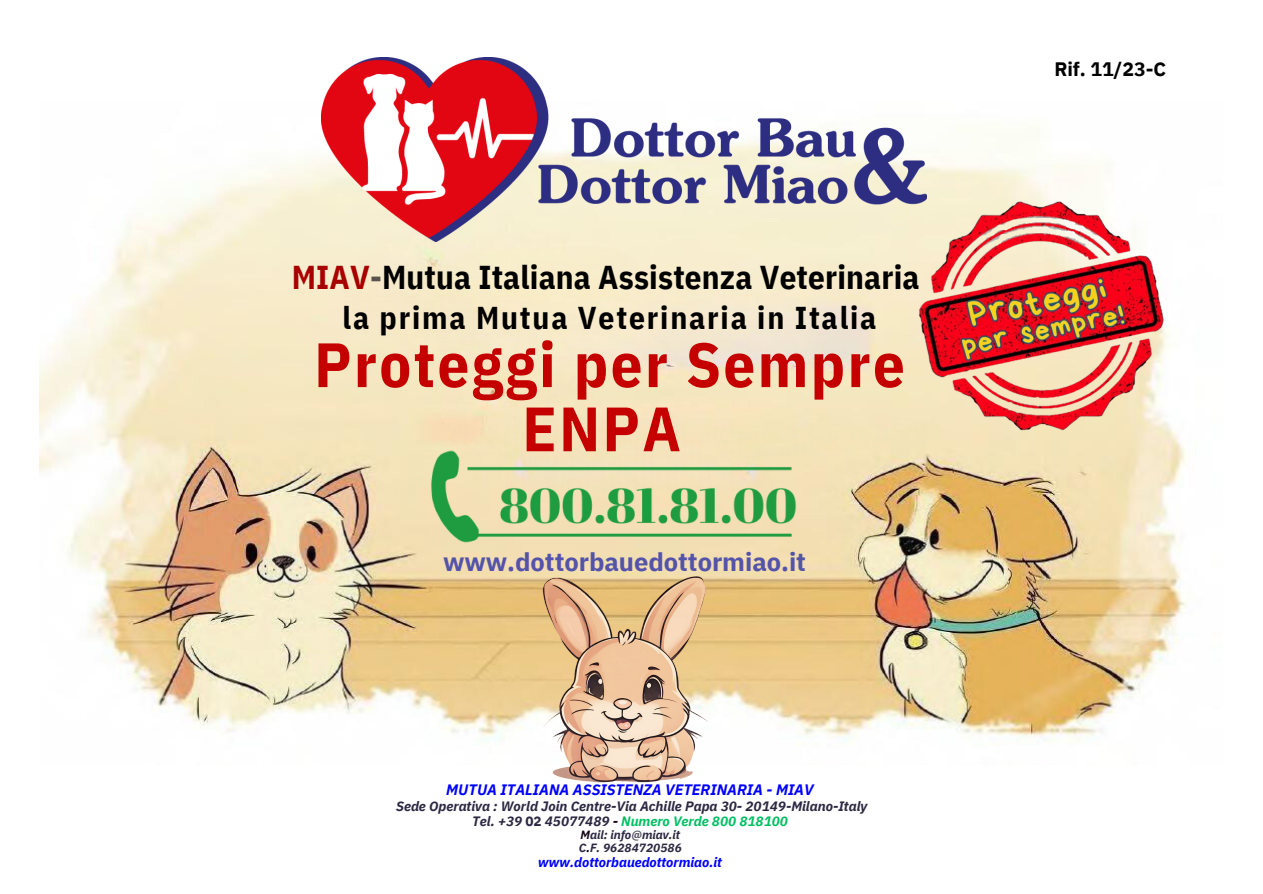
<style>
.page{position:relative;width:1263px;height:894px;background:#fff}
.page>*{position:absolute;margin:0;border:0;box-sizing:border-box;transform-origin:0 0}
.t1{font:700 62.55px "IBM Plex Sans Cond";letter-spacing:.04em;color:#c40000}
.t2{font:700 33px "IBM Plex Sans Cond";letter-spacing:.005em;color:#000}
.t3{font:700 31.5px "IBM Plex Sans Cond";letter-spacing:.06em;color:#000}
.t4{font:700 25.5px "IBM Plex Sans";color:#5353aa}
.t5{font:700 19.35px "IBM Plex Sans";color:#000}
.t6{font:italic 700 15px "IBM Plex Sans";color:#00f}
.t7{font:italic 700 13.5px "IBM Plex Sans";color:#2c2842}
.t8{font:italic 700 13.5px "IBM Plex Sans";color:#00bf63}
.t9{font:italic 700 13.5px "IBM Plex Sans";color:#00f}
.t10{font:italic 700 12px "IBM Plex Sans";color:#2c2842}
.s1{color:#a80000}
.s2{color:#5b524d}
.s3{color:#2c2842}
.s4{font-style:normal;color:#2c2842}
.s5{color:#160716}
.s6{color:#524f5f}
.s7{color:#040124}
</style>
<div class="page">
<img style="left:40px;top:108px;width:1147px;height:635px">
<img style="left:322px;top:58px;width:605px;height:183px">
<img style="left:901px;top:192px;width:272px;height:267px">
<img style="left:512px;top:565px;width:226px;height:218px">
<img style="left:408px;top:446px;width:392px;height:101px">
<p class="t2" style="left:292px;top:255px;width:629px"><span class="s1">MIAV</span><span class="s2">-</span>Mutua Italiana Assistenza Veterinaria</p>
<p class="t3" style="left:342px;top:296px;width:535px">la prima Mutua Veterinaria in Italia</p>
<p class="t1" style="left:314px;top:323px;width:592px">Proteggi per Sempre</p>
<p class="t1" style="left:522px;top:387px;width:160px">ENPA</p>
<p class="t4" style="left:443px;top:544px;width:365px">www.dottorbauedottormiao.it</p>
<p class="t6" style="left:446px;top:779px;width:369px">MUTUA ITALIANA ASSISTENZA VETERINARIA - MIAV</p>
<p class="t7" style="left:396px;top:797px;width:473px">Sede Operativa : World Join Centre-Via Achille Papa 30- 20149-Milano-Italy</p>
<p class="t8" style="left:472px;top:812px;width:317px"><span class="s3">Tel. +39</span> <span class="s4">02</span> <span class="s3">45077489</span> <span class="s5">-</span> Numero Verde 800 818100</p>
<p class="t10" style="left:581px;top:826px;width:101px"><span class="s5">M</span>ail: info<span class="s6">@</span>miav.it</p>
<p class="t10" style="left:579px;top:839px;width:105px">C<span class="s7">.</span>F. 96284720586</p>
<p class="t9" style="left:538px;top:852px;width:185px">www.dottorbauedottormiao.it</p>
<p class="t5" style="left:1054px;top:56px;width:113px">Rif. 11/23-C</p>
</div>
